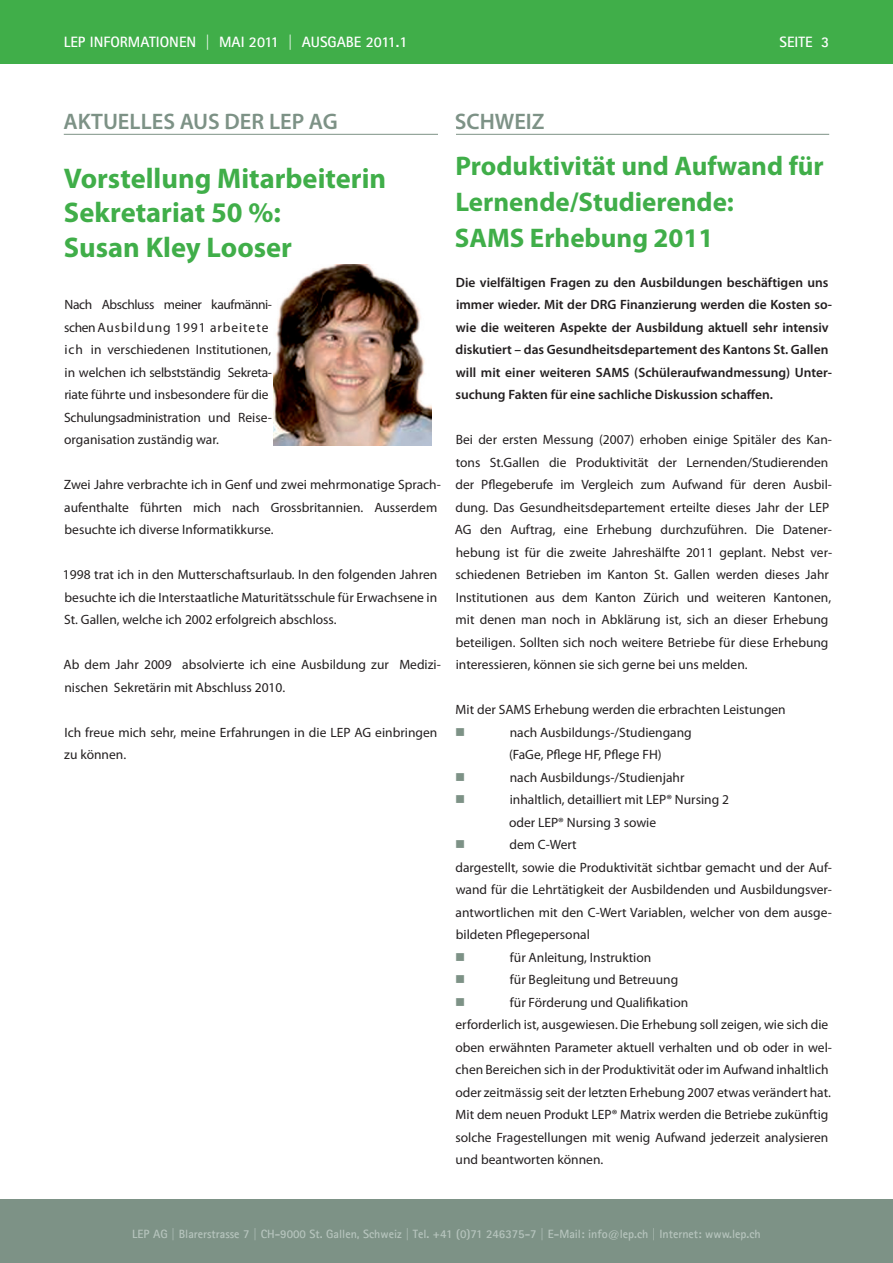
<style>
.page{position:relative;width:893px;height:1263px;background:#fff}
.page>*{position:absolute;margin:0;border:0;box-sizing:border-box;transform-origin:0 0}
.t1{font:700 28.5px/34.5px "Myriad Pro";color:#40ae49}
.t2{font:700 27px/36px "Myriad Pro";color:#40ae49}
.t3{font:600 22.5px "Myriad Pro";color:#7d9286}
.t4{font:700 15px "Agfa Rotis Sans Serif";color:#fff}
.t5{font:13.5px/22.5px "Myriad Pro";color:#231f20}
.t6{font:600 13.5px/22.5px "Myriad Pro";color:#231f20}
.t7{font:700 12px "Agfa Rotis Sans Serif";color:#b6c4bd}
</style>
<div class="page">
<div style="left:0;top:1199px;width:893px;height:64px;background:#7d9286"></div>
<div style="left:0;top:0;width:893px;height:64px;background:#40ae49"></div>
<hr style="left:64px;top:134px;width:765px;height:1px;background:#7d9286">
<div style="left:438px;top:125px;width:17px;height:16px;background:#fff"></div>
<img style="left:273px;top:264px;width:158px;height:181px">
<p class="t4" style="left:64px;top:32px;width:345px">LEP INFORMATIONEN | MAI 2011 | AUSGABE 2011.1</p>
<p class="t4" style="left:780px;top:32px;width:51px">SEITE 3</p>
<h3 class="t3" style="left:63px;top:107px;width:276px">AKTUELLES AUS DER LEP AG</h3>
<h1 class="t1" style="left:64px;top:160px;width:324px">Vorstellung Mitarbeiterin<br>Sekretariat 50 %:<br>Susan Kley Looser</h1>
<p class="t5" style="left:64px;top:293px;width:209px">Nach Abschluss meiner kaufmänni&shy;schen Ausbildung 1991 arbeitete ich in verschiedenen Institutionen, in welchen ich selbstständig Sekreta&shy;riate führte und insbesondere für die Schulungsadministration und Reise&shy;organisation zuständig war.</p>
<p class="t5" style="left:64px;top:473px;width:379px">Zwei Jahre verbrachte ich in Genf und zwei mehrmonatige Sprach&shy;aufenthalte führten mich nach Grossbritannien. Ausserdem besuchte ich diverse Informatikkurse.</p>
<p class="t5" style="left:63px;top:563px;width:376px;text-align:justify">1998 trat ich in den Mutterschaftsurlaub. In den folgenden Jahren besuchte ich die Interstaatliche Maturitätsschule für Erwachsene in St. Gallen, welche ich 2002 erfolgreich abschloss.</p>
<p class="t5" style="left:64px;top:653px;width:379px">Ab dem Jahr 2009 absolvierte ich eine Ausbildung zur Medizi&shy;nischen Sekretärin mit Abschluss 2010.</p>
<p class="t5" style="left:64px;top:721px;width:374px">Ich freue mich sehr, meine Erfahrungen in die LEP AG einbringen zu können.</p>
<h3 class="t3" style="left:455px;top:107px;width:91px">SCHWEIZ</h3>
<h2 class="t2" style="left:455px;top:147px;width:371px">Produktivität und Aufwand für<br>Lernende/Studierende:<br>SAMS Erhebung 2011</h2>
<p class="t6" style="left:455px;top:270px;width:378px">Die vielfältigen Fragen zu den Ausbildungen beschäftigen uns immer wieder. Mit der DRG Finanzierung werden die Kosten so&shy;wie die weiteren Aspekte der Ausbildung aktuell sehr intensiv diskutiert – das Gesundheitsdepartement des Kantons St. Gallen will mit einer weiteren SAMS (Schüleraufwandmessung) Unter&shy;suchung Fakten für eine sachliche Diskussion schaffen.</p>
<p class="t5" style="left:455px;top:428px;width:379px">Bei der ersten Messung (2007) erhoben einige Spitäler des Kan&shy;tons St.Gallen die Produktivität der Lernenden/Studierenden der Pflegeberufe im Vergleich zum Aufwand für deren Ausbil&shy;dung. Das Gesundheitsdepartement erteilte dieses Jahr der LEP AG den Auftrag, eine Erhebung durchzuführen. Die Datener&shy;hebung ist für die zweite Jahreshälfte 2011 geplant. Nebst ver&shy;schiedenen Betrieben im Kanton St. Gallen werden dieses Jahr Institutionen aus dem Kanton Zürich und weiteren Kantonen, mit denen man noch in Abklärung ist, sich an dieser Erhebung beteiligen. Sollten sich noch weitere Betriebe für diese Erhebung interessieren, können sie sich gerne bei uns melden.</p>
<p class="t5" style="left:456px;top:698px;width:332px">Mit der SAMS Erhebung werden die erbrachten Leistungen</p>
<p class="t5" style="left:510px;top:721px;width:184px">nach Ausbildungs-/Studiengang</p>
<p class="t5" style="left:509px;top:743px;width:154px">(FaGe, Pflege HF, Pflege FH)</p>
<p class="t5" style="left:510px;top:766px;width:176px">nach Ausbildungs-/Studienjahr</p>
<p class="t5" style="left:510px;top:788px;width:221px">inhaltlich, detailliert mit LEP® Nursing 2</p>
<p class="t5" style="left:509px;top:811px;width:149px">oder LEP® Nursing 3 sowie</p>
<p class="t5" style="left:509px;top:833px;width:69px">dem C-Wert</p>
<p class="t5" style="left:455px;top:856px;width:378px">dargestellt, sowie die Produktivität sichtbar gemacht und der Auf-</p>
<p class="t5" style="left:456px;top:878px;width:378px">wand für die Lehrtätigkeit der Ausbildenden und Ausbildungsver-</p>
<p class="t5" style="left:455px;top:901px;width:378px">antwortlichen mit den C-Wert Variablen, welcher von dem ausge-</p>
<p class="t5" style="left:456px;top:923px;width:136px">bildeten Pflegepersonal</p>
<p class="t5" style="left:510px;top:946px;width:143px">für Anleitung, Instruktion</p>
<p class="t5" style="left:510px;top:968px;width:170px">für Begleitung und Betreuung</p>
<p class="t5" style="left:510px;top:991px;width:180px">für Förderung und Qualifikation</p>
<p class="t5" style="left:455px;top:1013px;width:374px">erforderlich ist, ausgewiesen. Die Erhebung soll zeigen, wie sich die</p>
<p class="t5" style="left:455px;top:1036px;width:378px">oben erwähnten Parameter aktuell verhalten und ob oder in wel-</p>
<p class="t5" style="left:455px;top:1058px;width:375px">chen Bereichen sich in der Produktivität oder im Aufwand inhaltlich</p>
<p class="t5" style="left:455px;top:1081px;width:377px">oder zeitmässig seit der letzten Erhebung 2007 etwas verändert hat.</p>
<p class="t5" style="left:456px;top:1103px;width:374px">Mit dem neuen Produkt LEP® Matrix werden die Betriebe zukünftig</p>
<p class="t5" style="left:455px;top:1126px;width:375px">solche Fragestellungen mit wenig Aufwand jederzeit analysieren</p>
<p class="t5" style="left:456px;top:1148px;width:149px">und beantworten können.</p>
<p class="t7" style="left:132px;top:1226px;width:630px">LEP AG | Blarerstrasse 7 | CH-9000 St. Gallen, Schweiz | Tel. +41 (0)71 246375-7 | E-Mail: info@lep.ch | Internet: www.lep.ch</p>
</div>
